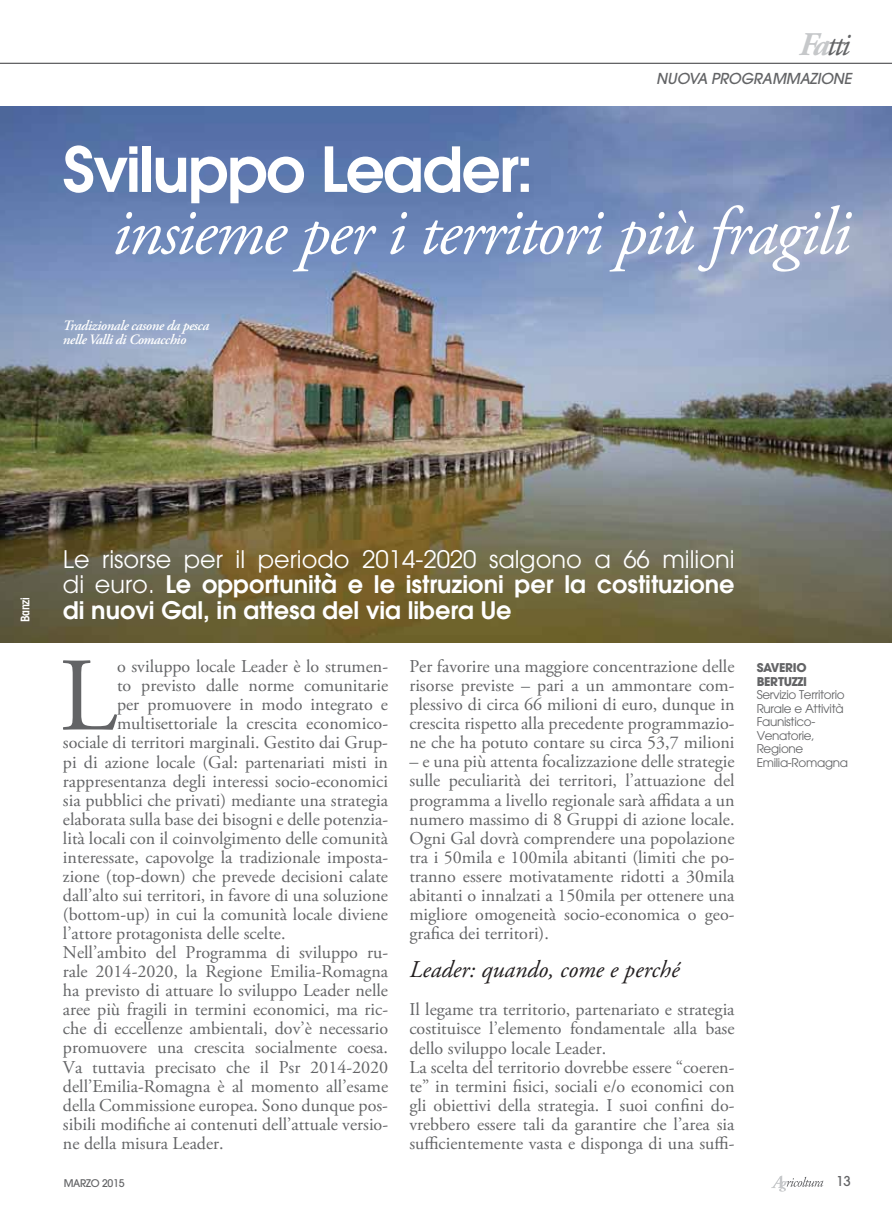
<style>
.page{position:relative;width:892px;height:1211px;background:#fff}
.page>*{position:absolute;margin:0;border:0;box-sizing:border-box;transform-origin:0 0}
.t1{font:104.25px "Adobe Garamond Pro";color:#636466}
.t2{font:italic 67.5px "Adobe Garamond Pro";letter-spacing:-.025em;color:#fff}
.t3{font:600 61.5px "Avant Garde";letter-spacing:-.025em;color:#fff}
.t4{font:italic 33px "Adobe Garamond Pro";color:#636466}
.t5{font:24px/25.5px "Avant Garde";color:#fff}
.t6{font:600 24px "Avant Garde";color:#fff}
.t7{font:italic 24px "Adobe Garamond Pro";color:#231f20}
.t8{font:18px/19px "Adobe Garamond Pro";color:#636466;text-align:justify}
.t9{font:italic 500 15px "Avant Garde";letter-spacing:-.01em;color:#636466}
.t10{font:italic 600 14.25px/14.2px "Adobe Garamond Pro";letter-spacing:-.03em;color:#fff}
.t11{font:500 13.5px "Avant Garde";color:#636466}
.t12{font:12px/13.5px "Avant Garde";letter-spacing:-.025em;color:#636466}
.t13{font:700 12px/13.5px "Avant Garde";letter-spacing:-.025em;color:#636466}
.t14{font:600 condensed 12px "Avant Garde";letter-spacing:-.03em;color:#fff}
.t15{font:500 10.5px "Avant Garde";letter-spacing:-.025em;color:#636466}
.s1{font-weight:700;color:#c6c8ca}
.s2{font-weight:600}
</style>
<div class="page">
<svg style="left:771px;top:1175px;width:52px;height:16px"></svg>
<hr style="left:0;top:63px;width:891px;height:1px;background:#636466">
<img style="left:0;top:106px;width:891px;height:536px">
<h3 class="t4" style="left:799px;top:28px;width:53px"><span class="s1">Fa</span>tti</h3>
<p class="t9" style="left:656px;top:73px;width:197px">NUOVA PROGRAMMAZIONE</p>
<h3 class="t3" style="left:63px;top:146px;width:472px">Sviluppo Leader:</h3>
<h2 class="t2" style="left:112px;top:200px;width:740px">insieme per i territori più fragili</h2>
<p class="t10" style="left:63px;top:319px;width:148px">Tradizionale casone da pesca nelle Valli di Comacchio</p>
<h3 class="t5" style="left:63px;top:548px;width:673px">Le risorse per il periodo 2014-2020 salgono a 66 milioni di euro. <span class="s2">Le opportunità e le istruzioni per la costituzione</span></h3>
<p class="t14" style="left:21px;top:622px;width:27px;rotate:-90deg">Banzi</p>
<h3 class="t6" style="left:63px;top:600px;width:450px">di nuovi Gal, in attesa del via libera Ue</h3>
<h1 class="t1" style="left:59px;top:646px;width:59px">L</h1>
<p class="t8" style="left:117px;top:657px;width:272px">o sviluppo locale Leader è lo strumen-</p>
<p class="t8" style="left:117px;top:676px;width:272px">to previsto dalle norme comunitarie</p>
<p class="t8" style="left:117px;top:695px;width:272px">per promuovere in modo integrato e</p>
<p class="t8" style="left:117px;top:714px;width:272px">multisettoriale la crescita economico-</p>
<p class="t8" style="left:63px;top:733px;width:326px">sociale di territori marginali. Gestito dai Grup-</p>
<p class="t8" style="left:63px;top:752px;width:326px">pi di azione locale (Gal: partenariati misti in</p>
<p class="t8" style="left:63px;top:772px;width:326px">rappresentanza degli interessi socio-economici</p>
<p class="t8" style="left:63px;top:791px;width:326px">sia pubblici che privati) mediante una strategia</p>
<p class="t8" style="left:63px;top:810px;width:326px">elaborata sulla base dei bisogni e delle potenzia-</p>
<p class="t8" style="left:63px;top:829px;width:326px">lità locali con il coinvolgimento delle comunità</p>
<p class="t8" style="left:63px;top:848px;width:326px">interessate, capovolge la tradizionale imposta-</p>
<p class="t8" style="left:63px;top:867px;width:326px">zione (top-down) che prevede decisioni calate</p>
<p class="t8" style="left:63px;top:886px;width:326px">dall’alto sui territori, in favore di una soluzione</p>
<p class="t8" style="left:63px;top:905px;width:326px">(bottom-up) in cui la comunità locale diviene</p>
<p class="t8" style="left:63px;top:924px;width:224px">l’attore protagonista delle scelte.</p>
<p class="t8" style="left:63px;top:943px;width:326px">Nell’ambito del Programma di sviluppo ru-</p>
<p class="t8" style="left:63px;top:962px;width:326px">rale 2014-2020, la Regione Emilia-Romagna</p>
<p class="t8" style="left:63px;top:981px;width:326px">ha previsto di attuare lo sviluppo Leader nelle</p>
<p class="t8" style="left:63px;top:1000px;width:327px">aree più fragili in termini economici, ma ric-</p>
<p class="t8" style="left:63px;top:1019px;width:327px">che di eccellenze ambientali, dov’è necessario</p>
<p class="t8" style="left:63px;top:1038px;width:326px">promuovere una crescita socialmente coesa.</p>
<p class="t8" style="left:63px;top:1057px;width:326px">Va tuttavia precisato che il Psr 2014-2020</p>
<p class="t8" style="left:63px;top:1076px;width:326px">dell’Emilia-Romagna è al momento all’esame</p>
<p class="t8" style="left:63px;top:1095px;width:326px">della Commissione europea. Sono dunque pos-</p>
<p class="t8" style="left:63px;top:1114px;width:327px">sibili modifiche ai contenuti dell’attuale versio-</p>
<p class="t8" style="left:63px;top:1133px;width:162px">ne della misura Leader.</p>
<p class="t8" style="left:409px;top:657px;width:326px">Per favorire una maggiore concentrazione delle risorse previste – pari a un ammontare com&shy;plessivo di circa 66 milioni di euro, dunque in crescita rispetto alla precedente programmazio&shy;ne che ha potuto contare su circa 53,7 milioni</p>
<p class="t8" style="left:409px;top:752px;width:327px">– e una più attenta focalizzazione delle strategie sulle peculiarità dei territori, l’attuazione del programma a livello regionale sarà affidata a un numero massimo di 8 Gruppi di azione locale.<br>Ogni Gal dovrà comprendere una popolazione tra i 50mila e 100mila abitanti (limiti che po&shy;tranno essere motivatamente ridotti a 30mila abitanti o innalzati a 150mila per ottenere una migliore omogeneità socio-economica o geo&shy;grafica dei territori).</p>
<h3 class="t7" style="left:409px;top:957px;width:271px">Leader: quando, come e perché</h3>
<p class="t8" style="left:409px;top:1000px;width:326px;text-align:left">Il legame tra territorio, partenariato e strategia costituisce l’elemento fondamentale alla base dello sviluppo locale Leader.<br>La scelta del territorio dovrebbe essere “coeren&shy;te” in termini fisici, sociali e/o economici con gli obiettivi della strategia. I suoi confini do&shy;vrebbero essere tali da garantire che l’area sia sufficientemente vasta e disponga di una suffi-</p>
<p class="t13" style="left:756px;top:661px;width:52px">SAVERIO<br>BERTUZZI</p>
<p class="t12" style="left:756px;top:688px;width:93px">Servizio Territorio<br>Rurale e Attività<br>Faunistico-<br>Venatorie,<br>Regione<br>Emilia-Romagna</p>
<p class="t15" style="left:64px;top:1178px;width:62px">MARZO 2015</p>
<p class="t11" style="left:836px;top:1175px;width:16px">13</p>
</div>
